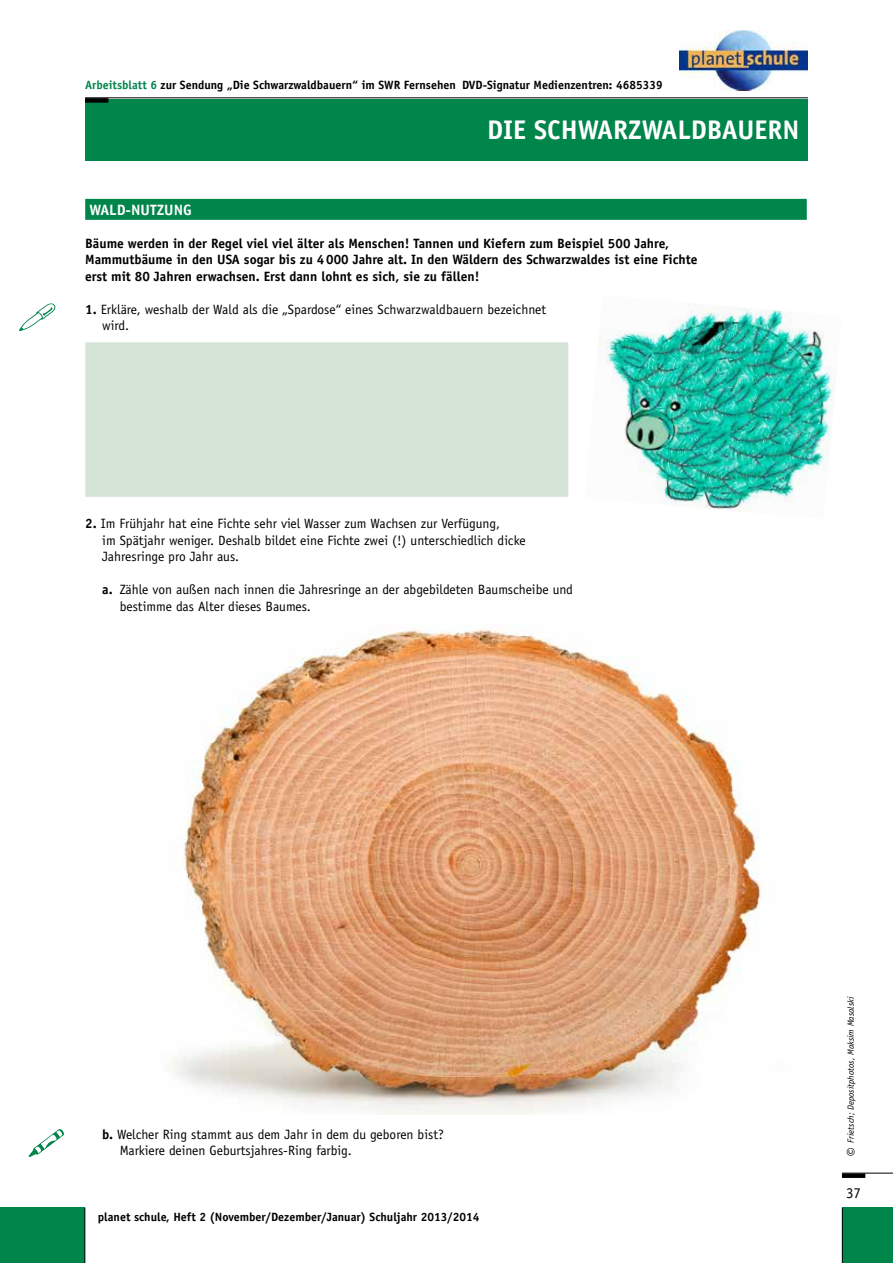
<style>
.page{position:relative;width:893px;height:1263px;background:#fff}
.page>*{position:absolute;margin:0;border:0;box-sizing:border-box;transform-origin:0 0}
.t1{font:700 27px "Officina Sans Std";color:#fff}
.t2{font:700 15px "Officina Sans Std";color:#fff}
.t3{font:15px "Officina Sans Std";color:#000}
.t4{font:13.5px/16.5px "Officina Sans Std";color:#000}
.t5{font:700 13.5px/16.5px "Officina Sans Std";color:#000}
.t6{font:700 12px "Officina Sans Std";color:#000}
.t7{font:italic 9px "Officina Sans Std";color:#000}
.s1{color:#00854b}
.s2{font-weight:700}
.s3{font-size:16.5px}
</style>
<div class="page">
<div style="left:842px;top:1208px;width:51px;height:55px;background:#00854b"></div>
<div style="left:0;top:1208px;width:85px;height:55px;background:#00854b"></div>
<hr style="left:842px;top:1173px;width:51px;height:1px;background:#000">
<div style="left:842px;top:1173px;width:23px;height:5px;background:#000"></div>
<hr style="left:842px;top:1208px;width:1px;height:55px;background:#000">
<hr style="left:84px;top:1208px;width:1px;height:55px;background:#000">
<div style="left:85px;top:99px;width:723px;height:62px;background:#00854b"></div>
<hr style="left:85px;top:97px;width:723px;height:1px;background:#000">
<div style="left:85px;top:98px;width:23px;height:5px;background:#000"></div>
<div style="left:85px;top:199px;width:722px;height:21px;background:#00854b"></div>
<div style="left:85px;top:342px;width:483px;height:155px;background:#d6e4d8"></div>
<img style="left:171px;top:628px;width:592px;height:486px">
<img style="left:597px;top:303px;width:238px;height:209px">
<svg style="left:19px;top:303px;width:36px;height:28px"></svg>
<svg style="left:29px;top:1129px;width:35px;height:28px"></svg>
<img style="left:680px;top:31px;width:128px;height:59px">
<p class="t6" style="left:85px;top:78px;width:579px"><span class="s1">Arbeitsblatt 6</span> zur Sendung „Die Schwarzwaldbauern“ im SWR Fernsehen DVD-Signatur Medienzentren: 4685339</p>
<h1 class="t1" style="left:487px;top:113px;width:309px">Die Schwarzwaldbauern</h1>
<p class="t2" style="left:89px;top:200px;width:60px">Wald-nutzu</p>
<p class="t2" style="left:174px;top:200px;width:18px">ng</p>
<p class="t5" style="left:85px;top:235px;width:614px">Bäume werden in der Regel viel viel älter als Menschen! Tannen und Kiefern zum Beispiel 500 Jahre,<br>Mammutbäume in den USA sogar bis zu 4000 Jahre alt. In den Wäldern des Schwarzwaldes ist eine Fichte erst mit 80 Jahren erwachsen. Erst dann lohnt es sich, sie zu fällen!</p>
<p class="t4" style="left:102px;top:301px;width:445px;text-indent:-17px"><span class="s2">1.</span> Erkläre, weshalb der Wald als die „Spardose“ eines Schwarzwaldbauern bezeichnet wird.</p>
<p class="t4" style="left:102px;top:515px;width:425px;text-indent:-17px"><span class="s2">2.</span> Im Frühjahr hat eine Fichte sehr viel Wasser zum Wachsen zur Verfügung,<br>im Spätjahr weniger. Deshalb bildet eine Fichte zwei (!) unterschiedlich dicke<br>Jahresringe pro Jahr aus.</p>
<p class="t4" style="left:120px;top:581px;width:455px;text-indent:-17px"><span class="s2">a.</span> Zähle von außen nach innen die Jahresringe an der abgebildeten Baumscheibe und bestimme das Alter dieses Baumes.</p>
<p class="t4" style="left:120px;top:1126px;width:326px;text-indent:-17px"><span class="s2">b.</span> Welcher Ring stammt aus dem Jahr in dem du geboren bist?<br>Markiere deinen Geburtsjahres-Ring farbig.</p>
<p class="t6" style="left:98px;top:1209px;width:383px">planet schule, Heft 2 (November/Dezember/Januar) Schuljahr 2013/2014</p>
<p class="t7" style="left:846px;top:1157px;width:161px;rotate:-90deg"><span class="s3">©</span> Frietsch; Depositphotos, Maksim Masalski</p>
<p class="t3" style="left:846px;top:1184px;width:16px">37</p>
</div>
